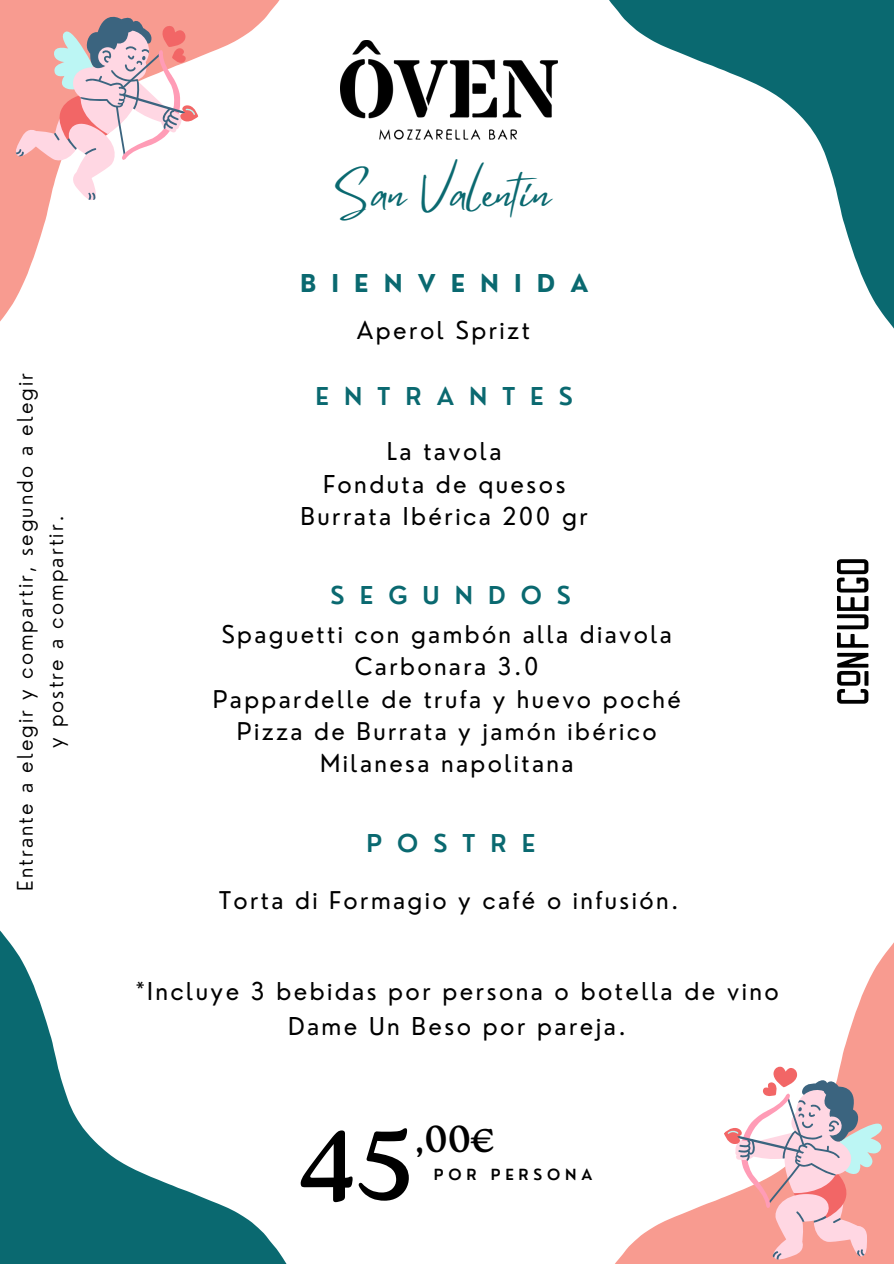
<style>
.page{position:relative;width:894px;height:1264px;background:#fff}
.page>*{position:absolute;margin:0;border:0;box-sizing:border-box;transform-origin:0 0}
.t1{font:97.5px "Roca Two";color:#000}
.t2{font:43.5px "Mistrully";color:#0a6970}
.t3{font:37.5px "Roca Two";color:#000}
.t4{font:24px/32.7px "Nourd";letter-spacing:.1em;color:#000;text-align:center}
.t5{font:600 24px "Nourd";letter-spacing:.625em;color:#0a6970}
.t6{font:700 24px "Nourd";letter-spacing:.625em;color:#0a6970}
.t7{font:23.85px/32.4px "Nourd";letter-spacing:.1em;color:#000;text-align:center}
.t8{font:300 21px/30.3px "Nourd";letter-spacing:.1em;color:#000;text-align:center}
.t9{font:600 15px "Nourd";letter-spacing:.32em;color:#000}
</style>
<div class="page">
<svg style="left:0;top:0;width:280px;height:322px"></svg>
<svg style="left:609px;top:0;width:284px;height:327px"></svg>
<svg style="left:615px;top:944px;width:278px;height:319px"></svg>
<svg style="left:0;top:930px;width:286px;height:333px"></svg>
<img style="left:837px;top:559px;width:30px;height:144px">
<img style="left:340px;top:40px;width:217px;height:99px">
<svg style="left:15px;top:9px;width:183px;height:192px"></svg>
<svg style="left:696px;top:1043px;width:197px;height:220px"></svg>
<h4 class="t8" style="left:10px;top:890px;width:519px;rotate:-90deg">Entrante a elegir y compartir, segundo a elegir y postre a compartir.</h4>
<p class="t2" style="left:337px;top:158px;width:215px">San Valentín</p>
<h3 class="t6" style="left:300px;top:268px;width:290px">BIENVENIDA</h3>
<h4 class="t4" style="left:357px;top:313px;width:175px">Aperol Sprizt</h4>
<h5 class="t5" style="left:315px;top:381px;width:259px">ENTRANTES</h5>
<h3 class="t4" style="left:300px;top:434px;width:289px">La tavola<br>Fonduta de quesos<br>Burrata Ibérica 200 gr</h3>
<h4 class="t5" style="left:330px;top:580px;width:242px">SEGUNDOS</h4>
<p class="t7" style="left:213px;top:617px;width:469px">Spaguetti con gambón alla diavola<br>Carbonara 3.0<br>Pappardelle de trufa y huevo poché<br>Pizza de Burrata y jamón ibérico<br>Milanesa napolitana</p>
<h1 class="t5" style="left:366px;top:828px;width:170px">POSTRE</h1>
<p class="t7" style="left:219px;top:883px;width:461px">Torta di Formagio y café o infusión.</p>
<h3 class="t4" style="left:136px;top:973px;width:644px;line-height:34.8px">*Incluye 3 bebidas por persona o botella de vino<br>Dame Un Beso por pareja.</h3>
<h4 class="t1" style="left:297px;top:1108px;width:118px">45</h4>
<p class="t3" style="left:414px;top:1116px;width:84px">,00€</p>
<h3 class="t9" style="left:433px;top:1165px;width:160px">POR PERSONA</h3>
</div>
